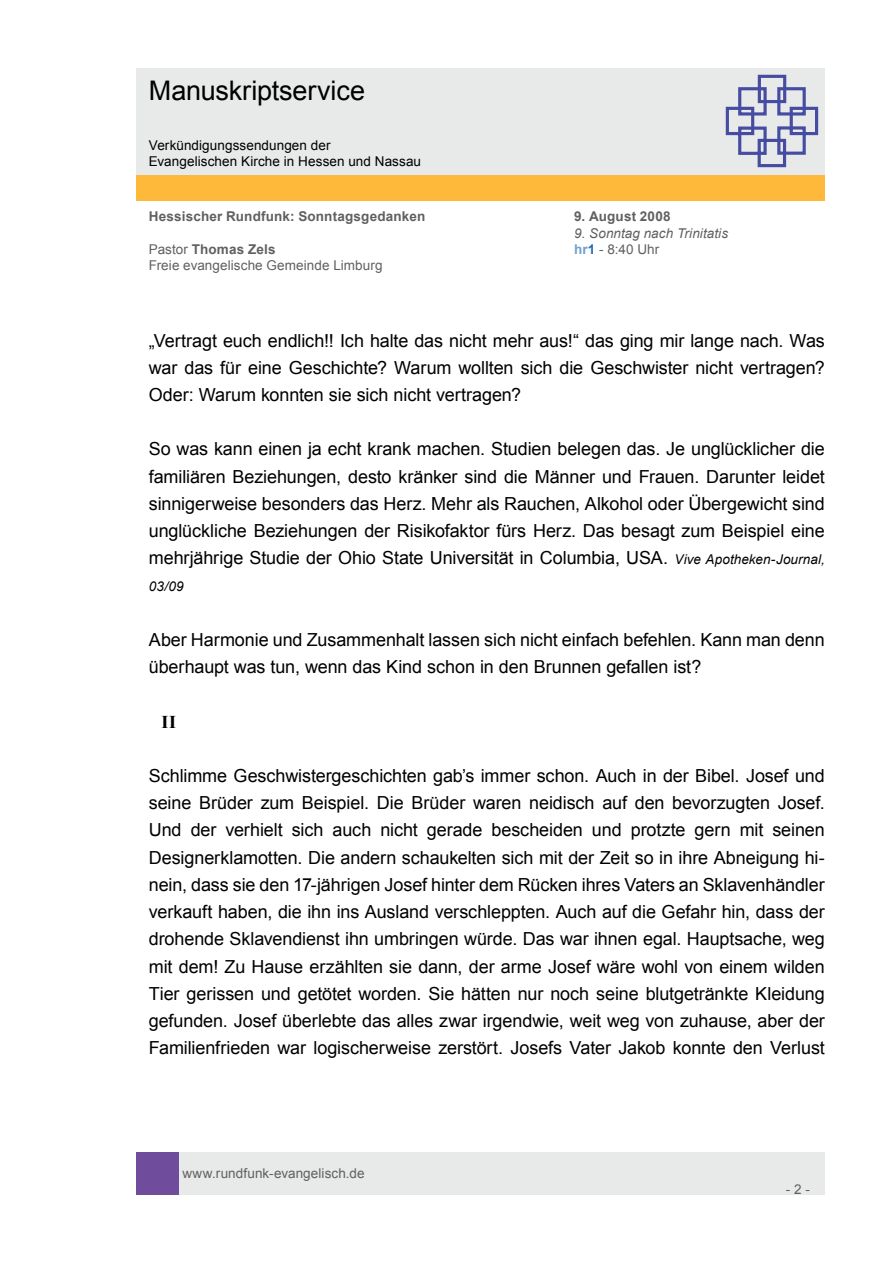
<style>
.page{position:relative;width:893px;height:1263px;background:#fff}
.page>*{position:absolute;margin:0;border:0;box-sizing:border-box;transform-origin:0 0}
.t1{font:27px "Arial";letter-spacing:-.005em;color:#000}
.t2{font:18px/27.2px "Arial";letter-spacing:-.005em;color:#000;text-align:justify}
.t3{font:700 18px "Times New Roman";color:#000}
.t4{font:13.5px "Arial";letter-spacing:.005em;color:#606060}
.t5{font:700 13.5px "Arial";letter-spacing:.015em;color:#606060}
.t6{font:13.5px/16.2px "Arial";letter-spacing:.005em;color:#000}
.t7{font:italic 13.5px "Arial";letter-spacing:.005em;color:#606060}
.t8{font:italic 13.5px "Arial";color:#000}
.s1{font-weight:400}
.s2{font-weight:700;color:#71a0cc}
.s3{font-weight:700;color:#2369b2}
.s4{font-style:italic;font-size:13.5px}
</style>
<div class="page">
<div style="left:179px;top:1152px;width:646px;height:43px;background:#e8e9e9"></div>
<div style="left:136px;top:1152px;width:43px;height:43px;background:#704c9c"></div>
<div style="left:136px;top:175px;width:689px;height:26px;background:#ffb93a"></div>
<div style="left:136px;top:68px;width:689px;height:106px;background:#e8e9e9"></div>
<svg style="left:725px;top:74px;width:94px;height:94px"></svg>
<h1 class="t1" style="left:149px;top:73px;width:218px">Manuskriptservice</h1>
<p class="t6" style="left:149px;top:137px;width:274px">Verkündigungssendungen der<br>Evangelischen Kirche in Hessen und Nassau</p>
<p class="t5" style="left:149px;top:208px;width:278px">Hessischer Rundfunk: Sonntagsgedanken</p>
<p class="t5" style="left:574px;top:208px;width:98px">9. August 2008</p>
<p class="t7" style="left:574px;top:224px;width:156px">9. Sonntag nach Trinitatis</p>
<p class="t5" style="left:149px;top:240px;width:128px"><span class="s1">Pastor</span> Thomas Zels</p>
<p class="t4" style="left:574px;top:240px;width:87px"><span class="s2">hr</span><span class="s3">1</span> - 8:40 Uhr</p>
<p class="t4" style="left:149px;top:256px;width:235px">Freie evangelische Gemeinde Limburg</p>
<p class="t2" style="left:149px;top:327px;width:678px">„Vertragt euch endlich!! Ich halte das nicht mehr aus!“ das ging mir lange nach. Was war das für eine Geschichte? Warum wollten sich die Geschwister nicht vertragen?<br>Oder: Warum konnten sie sich nicht vertragen?</p>
<p class="t2" style="left:149px;top:436px;width:678px">So was kann einen ja echt krank machen. Studien belegen das. Je unglücklicher die familiären Beziehungen, desto kränker sind die Männer und Frauen. Darunter leidet sinnigerweise besonders das Herz. Mehr als Rauchen, Alkohol oder Übergewicht sind unglückliche Beziehungen der Risikofaktor fürs Herz. Das besagt zum Beispiel eine mehrjährige Studie der Ohio State Universität in Columbia, USA. <span class="s4">Vive Apotheken-Journal,</span></p>
<p class="t8" style="left:149px;top:578px;width:36px">03/09</p>
<p class="t2" style="left:149px;top:626px;width:677px">Aber Harmonie und Zusammenhalt lassen sich nicht einfach befehlen. Kann man denn überhaupt was tun, wenn das Kind schon in den Brunnen gefallen ist?</p>
<p class="t3" style="left:162px;top:709px;width:16px">II</p>
<p class="t2" style="left:149px;top:762px;width:678px">Schlimme Geschwistergeschichten gab’s immer schon. Auch in der Bibel. Josef und seine Brüder zum Beispiel. Die Brüder waren neidisch auf den bevorzugten Josef.<br>Und der verhielt sich auch nicht gerade bescheiden und protzte gern mit seinen Designerklamotten. Die andern schaukelten sich mit der Zeit so in ihre Abneigung hi&shy;nein, dass sie den 17-jährigen Josef hinter dem Rücken ihres Vaters an Sklavenhändler verkauft haben, die ihn ins Ausland verschleppten. Auch auf die Gefahr hin, dass der drohende Sklavendienst ihn umbringen würde. Das war ihnen egal. Hauptsache, weg mit dem! Zu Hause erzählten sie dann, der arme Josef wäre wohl von einem wilden Tier gerissen und getötet worden. Sie hätten nur noch seine blutgetränkte Kleidung gefunden. Josef überlebte das alles zwar irgendwie, weit weg von zuhause, aber der Familienfrieden war logischerweise zerstört. Josefs Vater Jakob konnte den Verlust</p>
<p class="t4" style="left:182px;top:1164px;width:184px">www.rundfunk-evangelisch.de</p>
<p class="t4" style="left:786px;top:1180px;width:26px">- 2 -</p>
</div>
